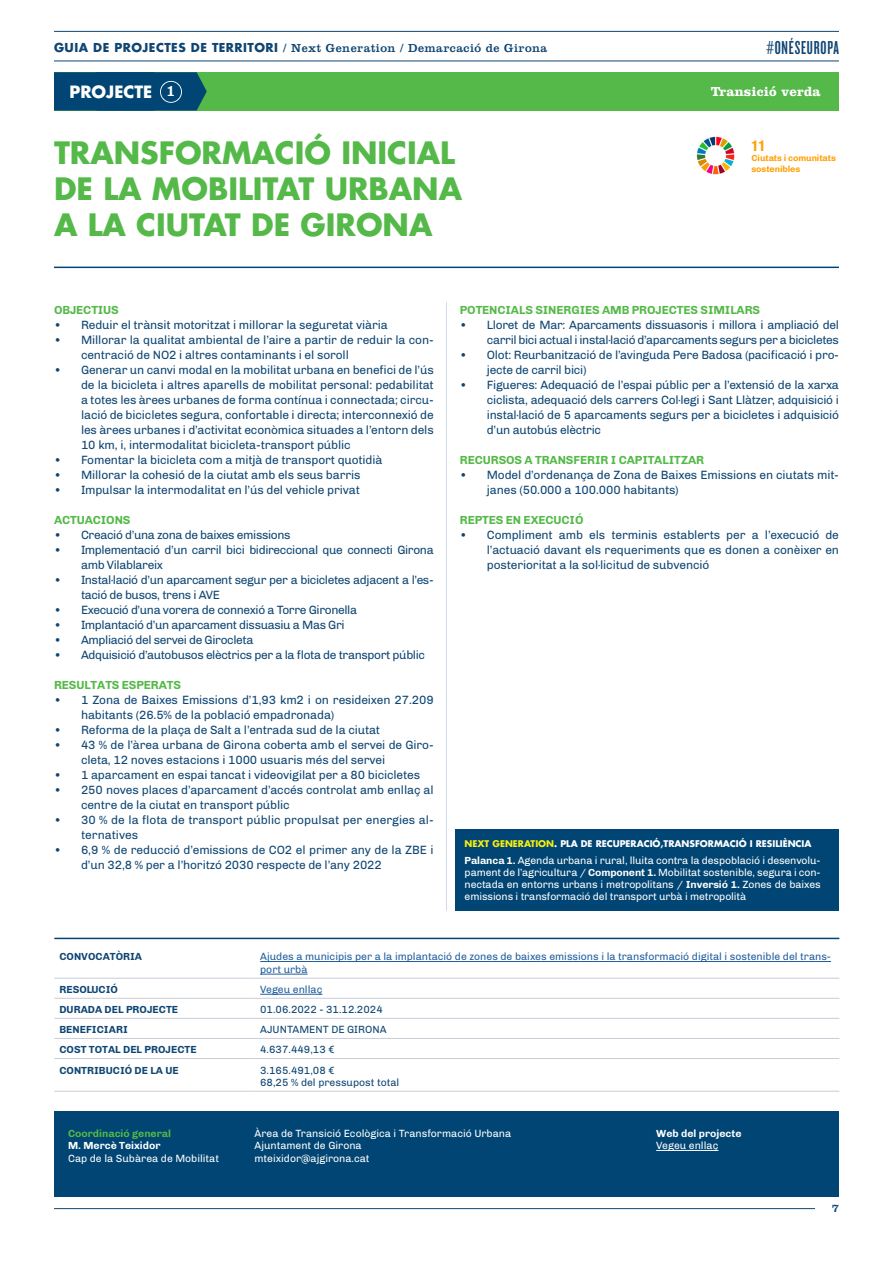
<style>
.page{position:relative;width:893px;height:1263px;background:#fff}
.page>*{position:absolute;margin:0;border:0;box-sizing:border-box;transform-origin:0 0}
.t1{font:700 30px/36px "Futura Std";color:#54b948}
.t2{font:19.5px "Knockout HTF47 Bantamweight";letter-spacing:.04em;color:#104572}
.t3{font:700 16.5px "Futura Std";color:#fff}
.t4{font:16.5px "Clarendon LT Std";color:#fff}
.t5{font:700 condensed 15px "Helvetica Neue";color:#ff9f00}
.t6{font:700 13.5px "Clarendon LT Std";letter-spacing:.01em;color:#fff}
.t7{font:12px/15px "Chivo";letter-spacing:-.01em;color:#0f4673}
.t8{font:12px/15px "Chivo";letter-spacing:-.03em;color:#0f4673}
.t9{font:700 12px "Chivo";letter-spacing:-.01em;color:#54b948}
.t10{font:12px "Clarendon LT Std";letter-spacing:.04em;color:#104572}
.t11{font:10.5px/12px "Chivo";color:#fff;text-align:justify}
.t12{font:10.5px/12.6px "Chivo";color:#215e9e}
.t13{font:10.5px/12.6px "Chivo";color:#0f4673}
.t14{font:700 10.5px "Chivo";color:#0f4673}
.t15{font:700 10.5px "Chivo";color:#fff}
.t16{font:700 10.5px "Chivo";color:#54b948}
.t17{font:700 9px "Futura Std";color:#fff}
.t18{font:700 9px/10.5px "Chivo";letter-spacing:-.01em;color:#ff9f00}
.s1{font-family:"Futura Std";font-weight:700}
.s2{color:#f7ec0f}
.s3{font-weight:700}
</style>
<div class="page">
<hr style="left:54px;top:61px;width:785px;height:1px;background:#104572">
<hr style="left:54px;top:31px;width:785px;height:1px;background:#104572">
<hr style="left:54px;top:1208px;width:761px;height:1px;background:#104572">
<div style="left:455px;top:830px;width:384px;height:81px;background:#004573"></div>
<div style="left:54px;top:72px;width:785px;height:38px;background:#54b948"></div>
<div style="left:54px;top:1111px;width:785px;height:86px;background:#004573"></div>
<hr style="left:446px;top:302px;width:1px;height:609px;background:#004573">
<img style="left:696px;top:137px;width:39px;height:38px">
<hr style="left:656px;top:1150px;width:62px;height:1px;background:#fff">
<svg style="left:54px;top:72px;width:153px;height:39px;background:#064c72"></svg>
<hr style="left:54px;top:267px;width:785px;height:1px;background:#004573">
<hr style="left:54px;top:978px;width:201px;height:1px;background:#caccd8">
<hr style="left:255px;top:978px;width:584px;height:1px;background:#caccd8">
<hr style="left:54px;top:998px;width:201px;height:1px;background:#caccd8">
<hr style="left:255px;top:998px;width:584px;height:1px;background:#caccd8">
<hr style="left:54px;top:1018px;width:201px;height:1px;background:#caccd8">
<hr style="left:255px;top:1018px;width:584px;height:1px;background:#caccd8">
<hr style="left:54px;top:1038px;width:201px;height:1px;background:#caccd8">
<hr style="left:255px;top:1038px;width:584px;height:1px;background:#caccd8">
<hr style="left:54px;top:1058px;width:201px;height:1px;background:#caccd8">
<hr style="left:255px;top:1058px;width:584px;height:1px;background:#caccd8">
<hr style="left:54px;top:1091px;width:201px;height:1px;background:#caccd8">
<hr style="left:255px;top:1091px;width:584px;height:1px;background:#caccd8">
<hr style="left:260px;top:961px;width:571px;height:1px;background:#215e9e">
<hr style="left:260px;top:974px;width:48px;height:1px;background:#215e9e">
<hr style="left:260px;top:994px;width:62px;height:1px;background:#215e9e">
<hr style="left:54px;top:938px;width:785px;height:1px;background:#004573">
<p class="t10" style="left:54px;top:41px;width:495px"><span class="s1">GUIA DE PROJECTES DE TERRITORI</span> / Next Generation / Demarcació de Girona</p>
<h2 class="t2" style="left:766px;top:38px;width:74px">#ONÉSEUROPA</h2>
<h3 class="t3" style="left:70px;top:80px;width:84px">PROJECTE</h3>
<p class="t6" style="left:711px;top:83px;width:112px">Transició verda</p>
<h3 class="t4" style="left:166px;top:81px;width:12px">1</h3>
<h1 class="t1" style="left:54px;top:134px;width:410px">TRANSFORMACIÓ INICIAL<br>DE LA MOBILITAT URBANA<br>A LA CIUTAT DE GIRONA</h1>
<p class="t5" style="left:751px;top:136px;width:16px">11</p>
<p class="t18" style="left:751px;top:153px;width:86px">Ciutats i comunitats sostenibles</p>
<p class="t9" style="left:54px;top:302px;width:66px">OBJECTIUS</p>
<p class="t7" style="left:54px;top:317px;width:335px">• Reduir el trànsit motoritzat i millorar la seguretat viària</p>
<p class="t7" style="left:81px;top:332px;width:354px;text-indent:-27px">• Millorar la qualitat ambiental de l’aire a partir de reduir la con&shy;centració de NO2 i altres contaminants i el soroll</p>
<p class="t7" style="left:81px;top:362px;width:354px;text-align:justify;text-indent:-27px">• Generar un canvi modal en la mobilitat urbana en benefici de l’ús de la bicicleta i altres aparells de mobilitat personal: pedabilitat a totes les àrees urbanes de forma contínua i connectada; circu&shy;lació de bicicletes segura, confortable i directa; interconnexió de les àrees urbanes i d’activitat econòmica situades a l’entorn dels 10 km, i, intermodalitat bicicleta-transport públic</p>
<p class="t7" style="left:54px;top:452px;width:330px">• Fomentar la bicicleta com a mitjà de transport quotidià</p>
<p class="t7" style="left:54px;top:467px;width:308px">• Millorar la cohesió de la ciutat amb els seus barris</p>
<p class="t7" style="left:54px;top:482px;width:307px">• Impulsar la intermodalitat en l’ús del vehicle privat</p>
<p class="t9" style="left:54px;top:512px;width:78px">ACTUACIONS</p>
<p class="t8" style="left:54px;top:527px;width:238px">• Creació d’una zona de baixes emissions</p>
<p class="t8" style="left:81px;top:542px;width:354px;text-indent:-27px">• Implementació d’un carril bici bidireccional que connecti Girona amb Vilablareix</p>
<p class="t8" style="left:81px;top:572px;width:354px;text-indent:-27px">• Instal·lació d’un aparcament segur per a bicicletes adjacent a l’es&shy;tació de busos, trens i AVE</p>
<p class="t8" style="left:54px;top:602px;width:305px">• Execució d’una vorera de connexió a Torre Gironella</p>
<p class="t8" style="left:54px;top:617px;width:292px">• Implantació d’un aparcament dissuasiu a Mas Gri</p>
<p class="t8" style="left:54px;top:632px;width:201px">• Ampliació del servei de Girocleta</p>
<p class="t8" style="left:54px;top:647px;width:373px">• Adquisició d’autobusos elèctrics per a la flota de transport públic</p>
<p class="t9" style="left:54px;top:677px;width:129px">RESULTATS ESPERATS</p>
<p class="t7" style="left:81px;top:692px;width:354px;text-indent:-27px">• 1 Zona de Baixes Emissions d’1,93 km2 i on resideixen 27.209 habitants (26.5% de la població empadronada)</p>
<p class="t7" style="left:54px;top:722px;width:328px">• Reforma de la plaça de Salt a l’entrada sud de la ciutat</p>
<p class="t7" style="left:81px;top:737px;width:354px;text-indent:-27px">• 43 % de l’àrea urbana de Girona coberta amb el servei de Giro&shy;cleta, 12 noves estacions i 1000 usuaris més del servei</p>
<p class="t7" style="left:54px;top:767px;width:368px">• 1 aparcament en espai tancat i videovigilat per a 80 bicicletes</p>
<p class="t7" style="left:81px;top:782px;width:354px;text-indent:-27px">• 250 noves places d’aparcament d’accés controlat amb enllaç al centre de la ciutat en transport públic</p>
<p class="t7" style="left:81px;top:812px;width:354px;text-indent:-27px">• 30 % de la flota de transport públic propulsat per energies al&shy;ternatives</p>
<p class="t7" style="left:81px;top:842px;width:354px;text-indent:-27px">• 6,9 % de reducció d’emissions de CO2 el primer any de la ZBE i d’un 32,8 % per a l’horitzó 2030 respecte de l’any 2022</p>
<p class="t9" style="left:460px;top:302px;width:302px">POTENCIALS SINERGIES AMB PROJECTES SIMILARS</p>
<p class="t8" style="left:460px;top:317px;width:381px;text-align:right">• Lloret de Mar: Aparcaments dissuasoris i millora i ampliació del carril bici actual i instal·lació d’aparcaments segurs per a bicicletes</p>
<p class="t7" style="left:487px;top:347px;width:354px;text-indent:-27px">• Olot: Reurbanització de l’avinguda Pere Badosa (pacificació i pro&shy;jecte de carril bici)</p>
<p class="t7" style="left:487px;top:377px;width:354px;text-align:justify;text-indent:-27px">• Figueres: Adequació de l’espai públic per a l’extensió de la xarxa ciclista, adequació dels carrers Col·legi i Sant Llàtzer, adquisició i instal·lació de 5 aparcaments segurs per a bicicletes i adquisició d’un autobús elèctric</p>
<p class="t9" style="left:460px;top:452px;width:246px">RECURSOS A TRANSFERIR I CAPITALITZAR</p>
<p class="t7" style="left:487px;top:467px;width:354px;text-indent:-27px">• Model d’ordenança de Zona de Baixes Emissions en ciutats mit&shy;janes (50.000 a 100.000 habitants)</p>
<p class="t9" style="left:460px;top:512px;width:125px">REPTES EN EXECUCIÓ</p>
<p class="t7" style="left:487px;top:527px;width:354px;text-align:justify;text-indent:-27px">• Compliment amb els terminis establerts per a l’execució de l’actuació davant els requeriments que es donen a conèixer en posterioritat a la sol·licitud de subvenció</p>
<p class="t17" style="left:465px;top:837px;width:348px"><span class="s2">NEXT GENERATION</span>. PLA DE RECUPERACIÓ,TRANSFORMACIÓ I RESILIÈNCIA</p>
<p class="t11" style="left:465px;top:854px;width:358px"><span class="s3">Palanca 1.</span> Agenda urbana i rural, lluita contra la despoblació i desenvolu&shy;pament de l’agricultura / <span class="s3">Component 1.</span> Mobilitat sostenible, segura i con&shy;nectada en entorns urbans i metropolitans / <span class="s3">Inversió 1.</span> Zones de baixes emissions i transformació del transport urbà i metropolità</p>
<p class="t14" style="left:59px;top:950px;width:84px">CONVOCATÒRIA</p>
<p class="t12" style="left:260px;top:950px;width:572px">Ajudes a municipis per a la implantació de zones de baixes emissions i la transformació digital i sostenible del trans&shy;port urbà</p>
<p class="t14" style="left:59px;top:983px;width:60px">RESOLUCIÓ</p>
<p class="t12" style="left:260px;top:983px;width:64px">Vegeu enllaç</p>
<p class="t14" style="left:59px;top:1003px;width:120px">DURADA DEL PROJECTE</p>
<p class="t13" style="left:260px;top:1003px;width:124px">01.06.2022 - 31.12.2024</p>
<p class="t14" style="left:59px;top:1023px;width:70px">BENEFICIARI</p>
<p class="t13" style="left:260px;top:1023px;width:128px">AJUNTAMENT DE GIRONA</p>
<p class="t14" style="left:59px;top:1043px;width:139px">COST TOTAL DEL PROJECTE</p>
<p class="t13" style="left:260px;top:1043px;width:76px">4.637.449,13 €</p>
<p class="t14" style="left:59px;top:1063px;width:121px">CONTRIBUCIÓ DE LA UE</p>
<p class="t13" style="left:260px;top:1064px;width:141px">3.165.491,08 €<br>68,25 % del pressupost total</p>
<p class="t16" style="left:68px;top:1127px;width:105px">Coordinació general</p>
<p class="t15" style="left:68px;top:1139px;width:94px">M. Mercè Teixidor</p>
<p class="t11" style="left:68px;top:1152px;width:152px">Cap de la Subàrea de Mobilitat</p>
<p class="t11" style="left:255px;top:1127px;width:258px;line-height:12.6px;text-align:left">Àrea de Transició Ecològica i Transformació Urbana<br>Ajuntament de Girona<br>mteixidor@ajgirona.cat</p>
<p class="t15" style="left:656px;top:1127px;width:87px">Web del projecte</p>
<p class="t11" style="left:656px;top:1140px;width:64px">Vegeu enllaç</p>
<p class="t10" style="left:832px;top:1201px;width:9px">7</p>
</div>
